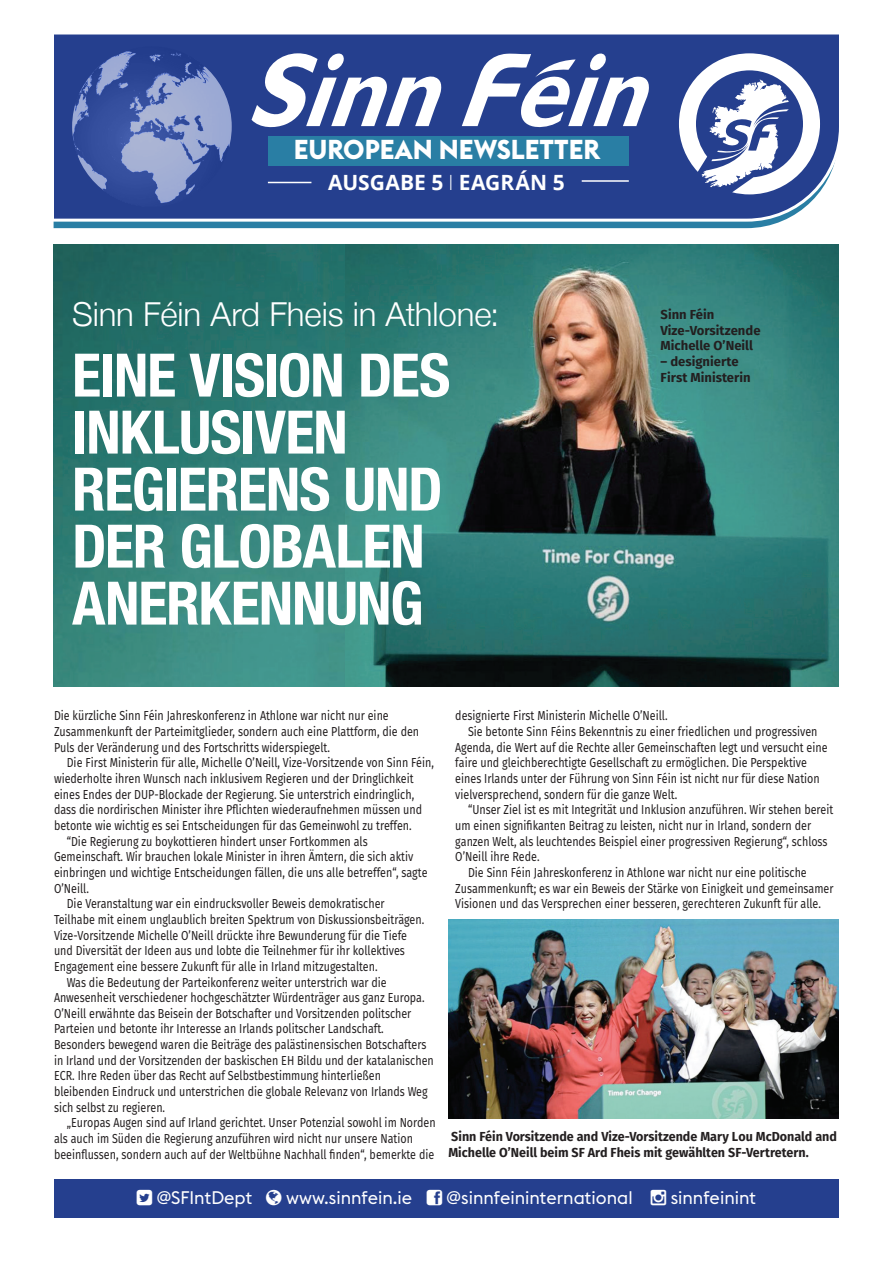
<style>
.page{position:relative;width:893px;height:1263px;background:#fff}
.page>*{position:absolute;margin:0;border:0;box-sizing:border-box;transform-origin:0 0}
.t1{font:700 condensed 60px/57px "Helvetica Neue";letter-spacing:-.02em;color:#fff}
.t2{font:300 33px "Helvetica Neue";letter-spacing:-.005em;color:#fff}
.t3{font:700 27px "Euclid Flex";color:#fff}
.t4{font:700 21px "Open Sans";letter-spacing:.005em;color:#fff}
.t5{font:18px "Euclid Flex";color:#fff}
.t6{font:13.05px/15.6px "Fira Sans";color:#231f20;scale:.82 1}
.t7{font:700 13.05px/15.6px "Fira Sans";color:#231f20;scale:.96 1}
.t8{font:700 13.05px/15.6px "Fira Sans";color:#231f20}
.s1{font-weight:300;font-stretch:condensed}
</style>
<div class="page">
<div style="left:54px;top:223px;width:723px;height:5px;background:#297ea4"></div>
<svg style="left:53px;top:34px;width:786px;height:189px;background:#334d96"></svg>
<svg style="left:252px;top:53px;width:190px;height:76px"></svg>
<svg style="left:462px;top:53px;width:188px;height:79px"></svg>
<hr style="left:268px;top:182px;width:43px;height:1px;background:#fff">
<hr style="left:582px;top:180px;width:47px;height:2px;background:#fff">
<div style="left:54px;top:1179px;width:785px;height:38px;background:#253f8e"></div>
<div style="left:268px;top:136px;width:361px;height:29px;background:#297ea4"></div>
<img style="left:72px;top:46px;width:160px;height:161px;border-radius:80px">
<svg style="left:679px;top:53px;width:141px;height:141px"></svg>
<img style="left:54px;top:244px;width:784px;height:443px">
<img style="left:448px;top:919px;width:390px;height:200px">
<h3 class="t3" style="left:294px;top:134px;width:308px">EUROPEAN NEWSLETTER</h3>
<h3 class="t4" style="left:328px;top:168px;width:238px">AUSGABE 5 <span class="s1">I</span> EAGRÁN 5</h3>
<h2 class="t2" style="left:72px;top:288px;width:429px">Sinn Féin Ard Fheis in Athlone:</h2>
<h1 class="t1" style="left:72px;top:343px;width:380px">EINE VISION DES<br>INKLUSIVEN<br>REGIERENS UND<br>DER GLOBALEN<br>ANERKENNUNG</h1>
<p class="t8" style="left:660px;top:306px;width:102px">Sinn Féin<br>Vize-Vorsitzende<br>Michelle O’Neill</p>
<p class="t8" style="left:660px;top:353px;width:92px">– designierte<br>First Ministerin</p>
<p class="t6" style="left:54px;top:707px;width:447px">Die kürzliche Sinn Féin Jahreskonferenz in Athlone war nicht nur eine<br>Zusammenkunft der Parteimitglieder, sondern auch eine Plattform, die den<br>Puls der Veränderung und des Fortschritts widerspiegelt.</p>
<p class="t6" style="left:67px;top:754px;width:449px">Die First Ministerin für alle, Michelle O’Neill, Vize-Vorsitzende von Sinn Féin,</p>
<p class="t6" style="left:54px;top:770px;width:440px">wiederholte ihren Wunsch nach inklusivem Regieren und der Dringlichkeit</p>
<p class="t6" style="left:54px;top:786px;width:441px">eines Endes der DUP-Blockade der Regierung. Sie unterstrich eindringlich,</p>
<p class="t6" style="left:54px;top:801px;width:451px">dass die nordirischen Minister ihre Pflichten wiederaufnehmen müssen und</p>
<p class="t6" style="left:54px;top:817px;width:438px">betonte wie wichtig es sei Entscheidungen für das Gemeinwohl zu treffen.</p>
<p class="t6" style="left:67px;top:833px;width:368px">“Die Regierung zu boykottieren hindert unser Fortkommen als</p>
<p class="t6" style="left:54px;top:848px;width:440px">Gemeinschaft. Wir brauchen lokale Minister in ihren Ämtern, die sich aktiv</p>
<p class="t6" style="left:54px;top:864px;width:457px">einbringen und wichtige Entscheidungen fällen, die uns alle betreffen“, sagte</p>
<p class="t6" style="left:54px;top:880px;width:44px">O’Neill.</p>
<p class="t6" style="left:67px;top:895px;width:389px">Die Veranstaltung war ein eindrucksvoller Beweis demokratischer</p>
<p class="t6" style="left:54px;top:911px;width:453px">Teilhabe mit einem unglaublich breiten Spektrum von Diskussionsbeiträgen.</p>
<p class="t6" style="left:54px;top:927px;width:432px">Vize-Vorsitzende Michelle O’Neill drückte ihre Bewunderung für die Tiefe</p>
<p class="t6" style="left:54px;top:942px;width:429px">und Diversität der Ideen aus und lobte die Teilnehmer für ihr kollektives</p>
<p class="t6" style="left:54px;top:958px;width:396px">Engagement eine bessere Zukunft für alle in Irland mitzugestalten.</p>
<p class="t6" style="left:67px;top:974px;width:392px">Was die Bedeutung der Parteikonferenz weiter unterstrich war die</p>
<p class="t6" style="left:54px;top:989px;width:454px">Anwesenheit verschiedener hochgeschätzter Würdenträger aus ganz Europa.</p>
<p class="t6" style="left:54px;top:1005px;width:437px">O’Neill erwähnte das Beisein der Botschafter und Vorsitzenden politscher</p>
<p class="t6" style="left:54px;top:1021px;width:404px">Parteien und betonte ihr Interesse an Irlands politscher Landschaft.</p>
<p class="t6" style="left:54px;top:1036px;width:456px">Besonders bewegend waren die Beiträge des palästinensischen Botschafters</p>
<p class="t6" style="left:54px;top:1052px;width:465px">in Irland und der Vorsitzenden der baskischen EH Bildu und der katalanischen</p>
<p class="t6" style="left:54px;top:1068px;width:400px">ECR. Ihre Reden über das Recht auf Selbstbestimmung hinterließen</p>
<p class="t6" style="left:54px;top:1083px;width:457px">bleibenden Eindruck und unterstrichen die globale Relevanz von Irlands Weg</p>
<p class="t6" style="left:54px;top:1099px;width:137px">sich selbst zu regieren.</p>
<p class="t6" style="left:67px;top:1115px;width:452px">„Europas Augen sind auf Irland gerichtet. Unser Potenzial sowohl im Norden</p>
<p class="t6" style="left:54px;top:1130px;width:439px">als auch im Süden die Regierung anzuführen wird nicht nur unsere Nation</p>
<p class="t6" style="left:54px;top:1146px;width:465px">beeinflussen, sondern auch auf der Weltbühne Nachhall finden“, bemerkte die</p>
<p class="t6" style="left:455px;top:707px;width:260px">designierte First Ministerin Michelle O’Neill.</p>
<p class="t6" style="left:468px;top:723px;width:428px">Sie betonte Sinn Féins Bekenntnis zu einer friedlichen und progressiven</p>
<p class="t6" style="left:455px;top:739px;width:455px">Agenda, die Wert auf die Rechte aller Gemeinschaften legt und versucht eine</p>
<p class="t6" style="left:455px;top:754px;width:430px">faire und gleichberechtigte Gesellschaft zu ermöglichen. Die Perspektive</p>
<p class="t6" style="left:455px;top:770px;width:446px">eines Irlands unter der Führung von Sinn Féin ist nicht nur für diese Nation</p>
<p class="t6" style="left:455px;top:786px;width:272px">vielversprechend, sondern für die ganze Welt.</p>
<p class="t6" style="left:468px;top:801px;width:447px">“Unser Ziel ist es mit Integrität und Inklusion anzuführen. Wir stehen bereit</p>
<p class="t6" style="left:455px;top:817px;width:435px">um einen signifikanten Beitrag zu leisten, nicht nur in Irland, sondern der</p>
<p class="t6" style="left:455px;top:833px;width:456px">ganzen Welt, als leuchtendes Beispiel einer progressiven Regierung“, schloss</p>
<p class="t6" style="left:455px;top:848px;width:104px">O’Neill ihre Rede.</p>
<p class="t6" style="left:468px;top:864px;width:415px">Die Sinn Féin Jahreskonferenz in Athlone war nicht nur eine politische</p>
<p class="t6" style="left:455px;top:880px;width:463px">Zusammenkunft; es war ein Beweis der Stärke von Einigkeit und gemeinsamer</p>
<p class="t6" style="left:455px;top:895px;width:448px">Visionen und das Versprechen einer besseren, gerechteren Zukunft für alle.</p>
<p class="t7" style="left:448px;top:1128px;width:406px">Sinn Féin Vorsitzende and Vize-Vorsitzende Mary Lou McDonald and<br>Michelle O’Neill beim SF Ard Fheis mit gewählten SF-Vertretern.</p>
<h3 class="t5" style="left:157px;top:1187px;width:97px">@SFIntDept</h3>
<h3 class="t5" style="left:286px;top:1187px;width:127px">www.sinnfein.ie</h3>
<h3 class="t5" style="left:447px;top:1187px;width:188px">@sinnfeininternational</h3>
<h3 class="t5" style="left:671px;top:1187px;width:87px">sinnfeinint</h3>
</div>
